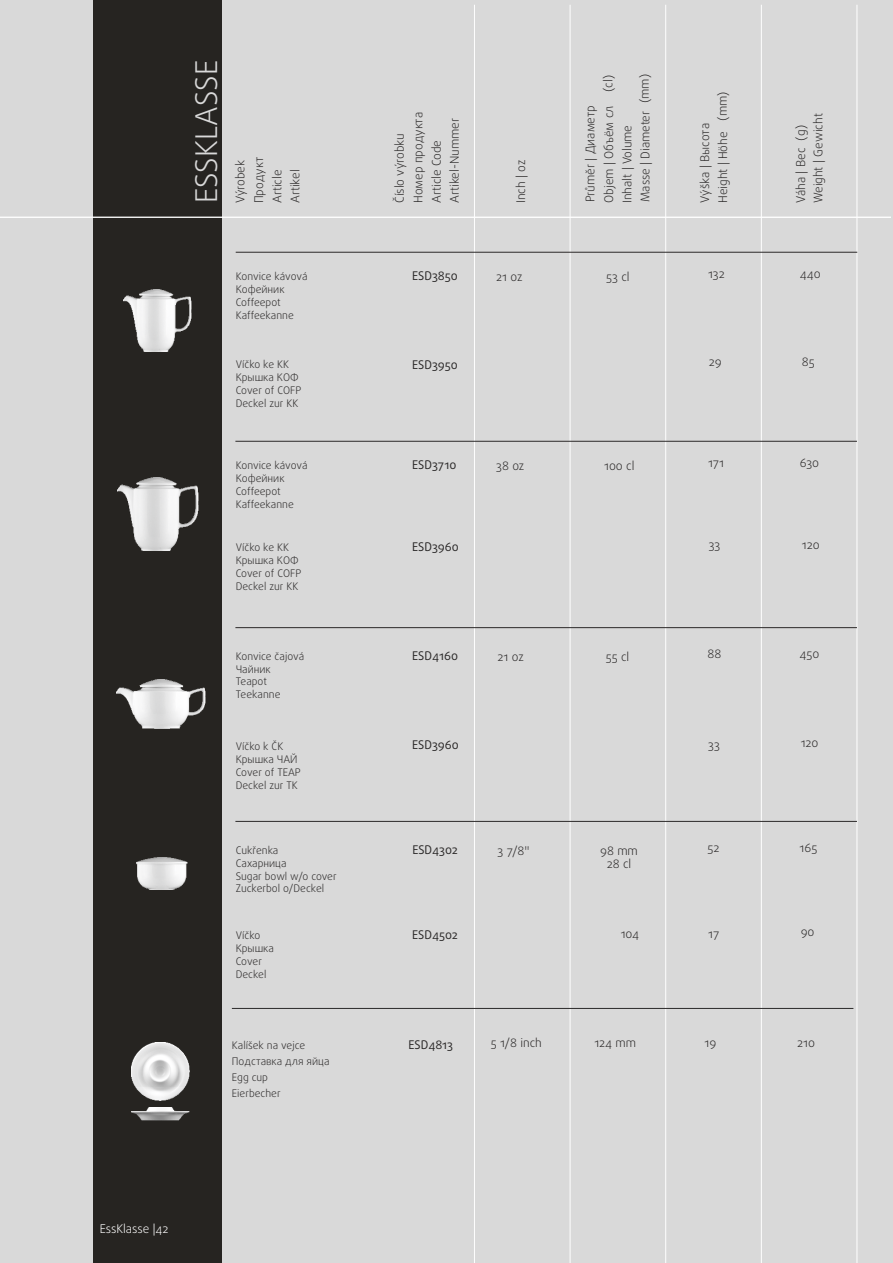
<style>
.page{position:relative;width:893px;height:1263px;background:#d9d9d9}
.page>*{position:absolute;margin:0;border:0;box-sizing:border-box;transform-origin:0 0}
.t1{font:300 30px "Daxline Pro";color:#d9d9d9}
.t2{font:300 12.15px "Daxline Pro";color:#2b2929}
.t3{font:300 12px/13.5px "Daxline Pro";color:#2b2929;text-align:center}
.t4{font:12px "Daxline Pro";color:#2b2929}
.t5{font:300 12px "Daxline Pro";color:#fff}
.t6{font:300 10.5px/12.9px "Daxline Pro";color:#2b2929}
</style>
<div class="page">
<div style="left:93px;top:0;width:128px;height:1263px;background:#262421"></div>
<hr style="left:474px;top:5px;width:1px;height:1258px;background:#fff">
<hr style="left:570px;top:5px;width:1px;height:1258px;background:#fff">
<hr style="left:665px;top:5px;width:1px;height:1258px;background:#fff">
<hr style="left:761px;top:5px;width:1px;height:1258px;background:#fff">
<hr style="left:857px;top:5px;width:1px;height:1258px;background:#fff">
<hr style="left:0;top:217px;width:891px;height:1px;background:#fff">
<hr style="left:236px;top:252px;width:621px;height:1px;background:#2b2929">
<hr style="left:235px;top:441px;width:622px;height:1px;background:#2b2929">
<hr style="left:235px;top:627px;width:622px;height:1px;background:#2b2929">
<hr style="left:235px;top:821px;width:622px;height:1px;background:#2b2929">
<img style="left:124px;top:289px;width:68px;height:62px">
<img style="left:117px;top:477px;width:81px;height:73px">
<img style="left:116px;top:679px;width:89px;height:50px">
<img style="left:137px;top:857px;width:51px;height:33px">
<hr style="left:232px;top:1008px;width:621px;height:1px;background:#2b2929">
<img style="left:132px;top:1043px;width:58px;height:57px">
<img style="left:132px;top:1107px;width:58px;height:14px">
<h1 class="t1" style="left:194px;top:203px;width:145px;rotate:-90deg">ESSKLASSE</h1>
<p class="t3" style="left:253px;top:203px;width:48px;rotate:-90deg">Продукт</p>
<p class="t3" style="left:234px;top:203px;width:45px;rotate:-90deg">Výrobek</p>
<p class="t3" style="left:271px;top:203px;width:35px;rotate:-90deg">Article</p>
<p class="t3" style="left:289px;top:203px;width:35px;rotate:-90deg">Artikel</p>
<p class="t3" style="left:639px;top:103px;width:30px;rotate:-90deg">(mm)</p>
<p class="t3" style="left:603px;top:203px;width:130px;rotate:-90deg">Objem | Объём сл (cl)</p>
<p class="t3" style="left:584px;top:202px;width:99px;rotate:-90deg">Průměr | Диаметр</p>
<p class="t3" style="left:391px;top:203px;width:93px;line-height:18.5px;text-align:left;rotate:-90deg">Číslo výrobku<br>Номер продукта</p>
<p class="t3" style="left:639px;top:202px;width:93px;rotate:-90deg">Masse | Diameter</p>
<p class="t3" style="left:449px;top:203px;width:86px;rotate:-90deg">Artikel-Nummer</p>
<p class="t3" style="left:621px;top:203px;width:80px;rotate:-90deg">Inhalt | Volume</p>
<p class="t3" style="left:431px;top:203px;width:64px;rotate:-90deg">Article Code</p>
<p class="t3" style="left:515px;top:203px;width:45px;rotate:-90deg">Inch oz</p>
<p class="t3" style="left:515px;top:178px;width:4px;rotate:-90deg">|</p>
<p class="t3" style="left:717px;top:121px;width:30px;rotate:-90deg">(mm)</p>
<p class="t3" style="left:699px;top:203px;width:82px;rotate:-90deg">Výška | ысота</p>
<p class="t3" style="left:717px;top:203px;width:73px;rotate:-90deg">Height | Höhe</p>
<p class="t3" style="left:699px;top:162px;width:9px;rotate:-90deg">В</p>
<p class="t3" style="left:812px;top:203px;width:91px;rotate:-90deg">Weight | Gewicht</p>
<p class="t2" style="left:796px;top:202px;width:79px;rotate:-90deg">Váha | Вес (g)</p>
<p class="t6" style="left:236px;top:271px;width:73px">Konvice kávová<br>Кофейник<br>Coffeepot<br>Kaffeekanne</p>
<p class="t6" style="left:236px;top:359px;width:67px">Víčko ke KK<br>Крышка КОФ<br>Cover of COFP<br>Deckel zur KK</p>
<p class="t6" style="left:236px;top:460px;width:73px">Konvice kávová<br>Кофейник<br>Coffeepot<br>Kaffeekanne</p>
<p class="t6" style="left:236px;top:541px;width:67px">Víčko ke KK<br>Крышка КОФ<br>Cover of COFP<br>Deckel zur KK</p>
<p class="t6" style="left:236px;top:650px;width:70px">Konvice čajová<br>Чайник<br>Teapot<br>Teekanne</p>
<p class="t6" style="left:236px;top:741px;width:67px">Víčko k ČK<br>Крышка ЧАЙ<br>Cover of TEAP<br>Deckel zur TK</p>
<p class="t6" style="left:236px;top:844px;width:102px">Cukřenka<br>Сахарница<br>Sugar bowl w/o cover<br>Zuckerbol o/Deckel</p>
<p class="t6" style="left:236px;top:930px;width:40px">Víčko<br>Крышка<br>Cover<br>Deckel</p>
<p class="t4" style="left:412px;top:271px;width:47px">ESD3850</p>
<p class="t3" style="left:496px;top:271px;width:28px">21 oz</p>
<p class="t3" style="left:606px;top:271px;width:25px">53 cl</p>
<p class="t3" style="left:708px;top:268px;width:18px">132</p>
<p class="t3" style="left:800px;top:268px;width:22px">440</p>
<p class="t4" style="left:412px;top:359px;width:47px">ESD3950</p>
<p class="t3" style="left:709px;top:356px;width:14px">29</p>
<p class="t3" style="left:802px;top:356px;width:14px">85</p>
<p class="t4" style="left:412px;top:460px;width:46px">ESD3710</p>
<p class="t3" style="left:496px;top:460px;width:30px">38 oz</p>
<p class="t3" style="left:604px;top:460px;width:32px">100 cl</p>
<p class="t3" style="left:708px;top:457px;width:18px">171</p>
<p class="t3" style="left:800px;top:457px;width:21px">630</p>
<p class="t4" style="left:412px;top:542px;width:48px">ESD3960</p>
<p class="t3" style="left:709px;top:539px;width:13px">33</p>
<p class="t3" style="left:802px;top:539px;width:19px">120</p>
<p class="t4" style="left:412px;top:651px;width:47px">ESD4160</p>
<p class="t3" style="left:498px;top:651px;width:28px">21 oz</p>
<p class="t3" style="left:606px;top:651px;width:25px">55 cl</p>
<p class="t3" style="left:707px;top:648px;width:15px">88</p>
<p class="t3" style="left:800px;top:648px;width:21px">450</p>
<p class="t4" style="left:412px;top:740px;width:48px">ESD3960</p>
<p class="t3" style="left:708px;top:739px;width:13px">33</p>
<p class="t3" style="left:801px;top:737px;width:19px">120</p>
<p class="t4" style="left:412px;top:845px;width:47px">ESD4302</p>
<p class="t3" style="left:498px;top:845px;width:34px">3 7/8"</p>
<p class="t3" style="left:600px;top:845px;width:39px">98 mm<br>28 cl</p>
<p class="t3" style="left:707px;top:842px;width:13px">52</p>
<p class="t3" style="left:800px;top:842px;width:19px">165</p>
<p class="t4" style="left:412px;top:929px;width:47px">ESD4502</p>
<p class="t3" style="left:621px;top:928px;width:20px">104</p>
<p class="t3" style="left:708px;top:928px;width:13px">17</p>
<p class="t3" style="left:801px;top:926px;width:15px">90</p>
<p class="t3" style="left:491px;top:1037px;width:53px">5 1/8 inch</p>
<p class="t3" style="left:594px;top:1037px;width:43px">124 mm</p>
<p class="t6" style="left:232px;top:1039px;width:75px">Kalíšek na vejce</p>
<p class="t4" style="left:408px;top:1039px;width:46px">ESD4813</p>
<p class="t3" style="left:705px;top:1037px;width:13px">19</p>
<p class="t3" style="left:797px;top:1036px;width:19px">210</p>
<p class="t6" style="left:232px;top:1054px;width:99px;line-height:15.9px">Подставка для яйца<br>Egg cup<br>Eierbecher</p>
<p class="t5" style="left:100px;top:1223px;width:70px">EssKlasse |42</p>
</div>
